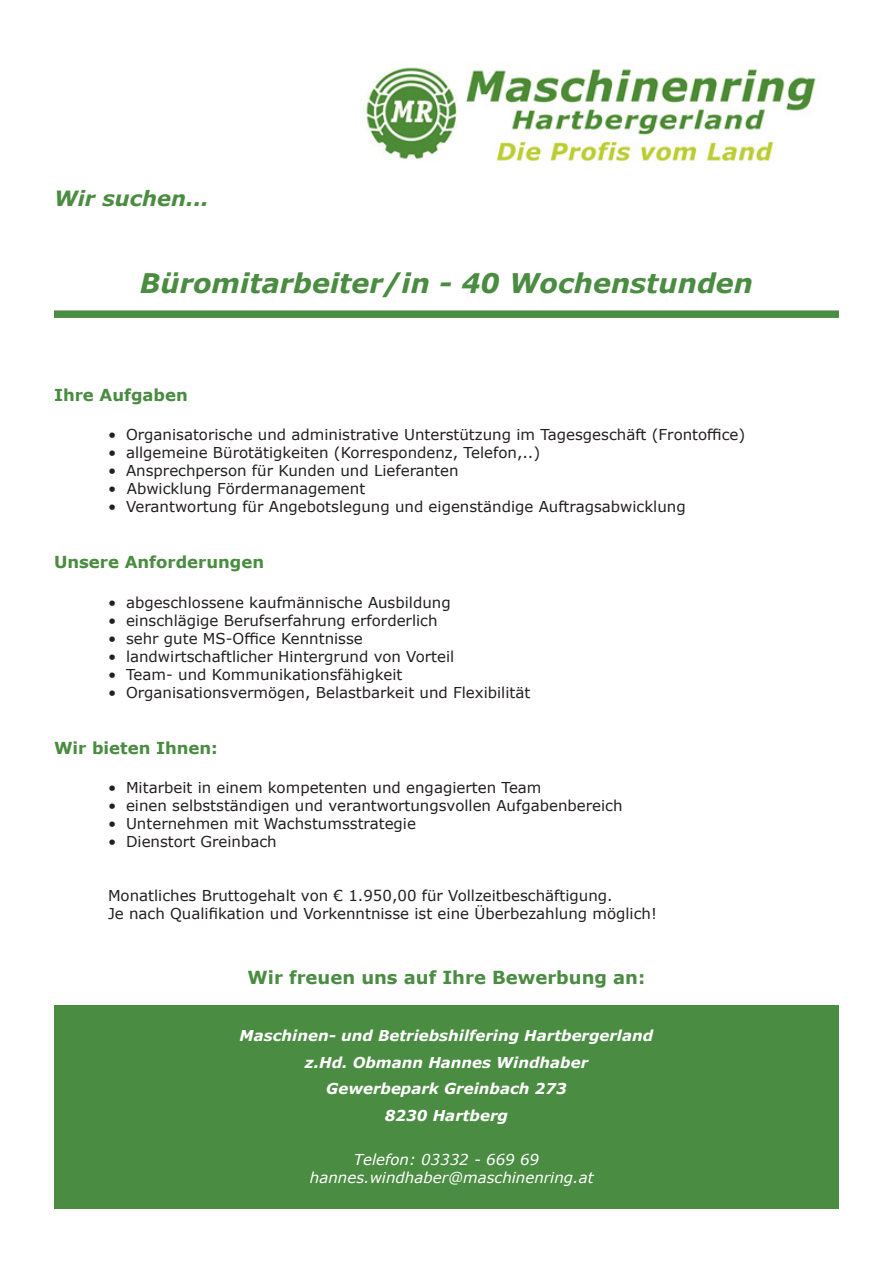
<style>
.page{position:relative;width:893px;height:1263px;background:#fff}
.page>*{position:absolute;margin:0;border:0;box-sizing:border-box;transform-origin:0 0}
.t1{font:italic 700 27px "Verdana";color:#4a8c41}
.t2{font:italic 700 21px "Verdana";color:#4a8c41}
.t3{font:700 18px "Verdana";color:#4a8c41}
.t4{font:700 16.5px "Verdana";color:#4a8c41}
.t5{font:15px "Verdana";color:#231f20}
.t6{font:italic 700 15px "Verdana";color:#fff}
.t7{font:italic 15px "Verdana";color:#fff}
</style>
<div class="page">
<div style="left:54px;top:1006px;width:785px;height:203px;background:#4a8c41"></div>
<div style="left:54px;top:310px;width:785px;height:8px;background:#4a8c41"></div>
<img style="left:366px;top:64px;width:452px;height:97px">
<p class="t2" style="left:54px;top:184px;width:156px">Wir suchen...</p>
<p class="t1" style="left:140px;top:264px;width:615px">Büromitarbeiter/in - 40 Wochenstunden</p>
<p class="t4" style="left:54px;top:383px;width:135px">Ihre Aufgaben</p>
<p class="t5" style="left:108px;top:424px;width:639px">• Organisatorische und administrative Unterstützung im Tagesgeschäft (Frontoffice)</p>
<p class="t5" style="left:108px;top:442px;width:434px">• allgemeine Bürotätigkeiten (Korrespondenz, Telefon,..)</p>
<p class="t5" style="left:108px;top:460px;width:352px">• Ansprechperson für Kunden und Lieferanten</p>
<p class="t5" style="left:108px;top:478px;width:259px">• Abwicklung Fördermanagement</p>
<p class="t5" style="left:108px;top:496px;width:579px">• Verantwortung für Angebotslegung und eigenständige Auftragsabwicklung</p>
<p class="t4" style="left:54px;top:550px;width:212px">Unsere Anforderungen</p>
<p class="t5" style="left:108px;top:592px;width:344px">• abgeschlossene kaufmännische Ausbildung</p>
<p class="t5" style="left:108px;top:610px;width:331px">• einschlägige Berufserfahrung erforderlich</p>
<p class="t5" style="left:108px;top:628px;width:256px">• sehr gute MS-Office Kenntnisse</p>
<p class="t5" style="left:108px;top:646px;width:348px">• landwirtschaftlicher Hintergrund von Vorteil</p>
<p class="t5" style="left:108px;top:664px;width:296px">• Team- und Kommunikationsfähigkeit</p>
<p class="t5" style="left:108px;top:682px;width:424px">• Organisationsvermögen, Belastbarkeit und Flexibilität</p>
<p class="t4" style="left:54px;top:736px;width:165px">Wir bieten Ihnen:</p>
<p class="t5" style="left:108px;top:777px;width:435px">• Mitarbeit in einem kompetenten und engagierten Team</p>
<p class="t5" style="left:108px;top:795px;width:516px">• einen selbstständigen und verantwortungsvollen Aufgabenbereich</p>
<p class="t5" style="left:108px;top:813px;width:309px">• Unternehmen mit Wachstumsstrategie</p>
<p class="t5" style="left:108px;top:831px;width:170px">• Dienstort Greinbach</p>
<p class="t5" style="left:108px;top:885px;width:506px">Monatliches Bruttogehalt von € 1.950,00 für Vollzeitbeschäftigung.</p>
<p class="t5" style="left:108px;top:903px;width:550px">Je nach Qualifikation und Vorkenntnisse ist eine Überbezahlung möglich!</p>
<p class="t3" style="left:248px;top:965px;width:399px">Wir freuen uns auf Ihre Bewerbung an:</p>
<p class="t6" style="left:240px;top:1025px;width:415px">Maschinen- und Betriebshilfering Hartbergerland</p>
<p class="t6" style="left:305px;top:1052px;width:285px">z.Hd. Obmann Hannes Windhaber</p>
<p class="t6" style="left:326px;top:1078px;width:242px">Gewerbepark Greinbach 273</p>
<p class="t6" style="left:385px;top:1105px;width:125px">8230 Hartberg</p>
<p class="t7" style="left:354px;top:1150px;width:187px">Telefon: 03332 - 669 69</p>
<p class="t7" style="left:310px;top:1168px;width:285px">hannes.windhaber@maschinenring.at</p>
</div>
